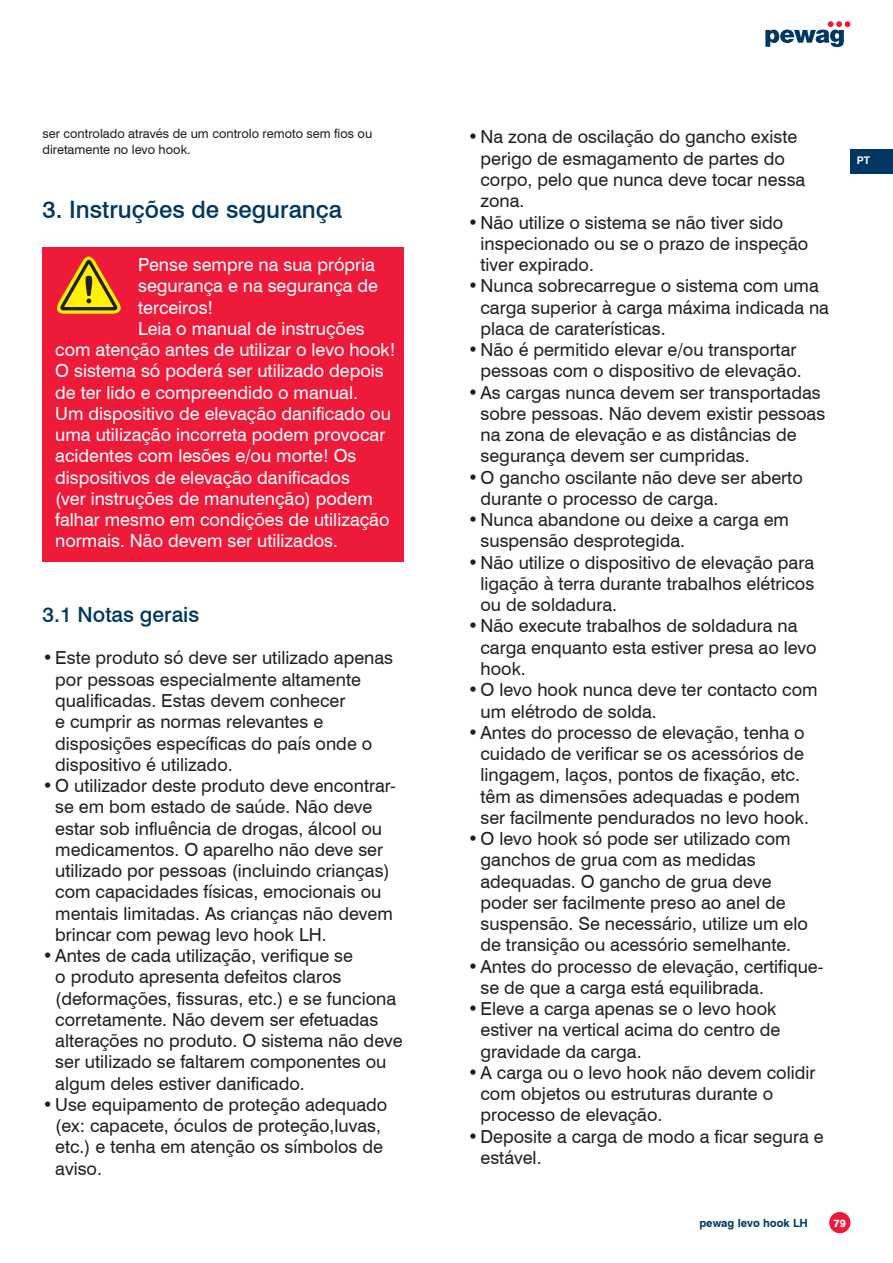
<style>
.page{position:relative;width:893px;height:1263px;background:#fff}
.page>*{position:absolute;margin:0;border:0;box-sizing:border-box;transform-origin:0 0}
.t1{font:500 24px "Swiss 721 BT";color:#003863}
.t2{font:500 21px "Swiss 721 BT";color:#003863}
.t3{font:18px/21.3px "Swiss 721 BT";color:#231f20}
.t4{font:18px "Swiss 721 BT";color:#fff}
.t5{font:12.75px/15.9px "Swiss 721 BT";color:#231f20}
.t6{font:700 11.25px "Swiss 721 BT";color:#003863}
.t7{font:800 10.5px "Swiss 721 BT";color:#fff}
.t8{font:700 10.5px "Swiss 721 BT";color:#fff}
</style>
<div class="page">
<div style="left:829px;top:1212px;width:21px;height:21px;background:#ed1a3a;border-radius:50%"></div>
<svg style="left:765px;top:21px;width:85px;height:26px"></svg>
<div style="left:850px;top:149px;width:43px;height:25px;background:#003863"></div>
<div style="left:43px;top:247px;width:361px;height:314px;background:#ed1a3a"></div>
<svg style="left:57px;top:256px;width:64px;height:58px"></svg>
<p class="t5" style="left:43px;top:126px;width:331px">ser controlado através de um controlo remoto sem fios ou diretamente no levo hook.</p>
<h1 class="t1" style="left:43px;top:195px;width:301px">3. Instruções de segurança</h1>
<p class="t4" style="left:138px;top:254px;width:238px">Pense sempre na sua própria</p>
<p class="t4" style="left:138px;top:275px;width:242px">segurança e na segurança de</p>
<p class="t4" style="left:138px;top:296px;width:77px">terceiros!</p>
<p class="t4" style="left:138px;top:318px;width:228px">Leia o manual de instruções</p>
<p class="t4" style="left:55px;top:339px;width:342px">com atenção antes de utilizar o levo hook!</p>
<p class="t4" style="left:55px;top:360px;width:330px">O sistema só poderá ser utilizado depois</p>
<p class="t4" style="left:55px;top:381px;width:304px">de ter lido e compreendido o manual.</p>
<p class="t4" style="left:55px;top:403px;width:337px">Um dispositivo de elevação danificado ou</p>
<p class="t4" style="left:55px;top:424px;width:332px">uma utilização incorreta podem provocar</p>
<p class="t4" style="left:55px;top:445px;width:303px">acidentes com lesões e/ou morte! Os</p>
<p class="t4" style="left:55px;top:466px;width:296px">dispositivos de elevação danificados</p>
<p class="t4" style="left:55px;top:488px;width:319px">(ver instruções de manutenção) podem</p>
<p class="t4" style="left:55px;top:509px;width:336px">falhar mesmo em condições de utilização</p>
<p class="t4" style="left:55px;top:530px;width:284px">normais. Não devem ser utilizados.</p>
<p class="t2" style="left:43px;top:602px;width:158px">3.1 Notas gerais</p>
<p class="t3" style="left:55px;top:647px;width:339px;text-indent:-13px">•Este produto só deve ser utilizado apenas por pessoas especialmente altamente qualificadas. Estas devem conhecer<br>e cumprir as normas relevantes e disposições específicas do país onde o dispositivo é utilizado.</p>
<p class="t3" style="left:55px;top:775px;width:342px;text-indent:-13px">•O utilizador deste produto deve encontrar&shy;se em bom estado de saúde. Não deve estar sob influência de drogas, álcool ou medicamentos. O aparelho não deve ser utilizado por pessoas (incluindo crianças) com capacidades físicas, emocionais ou mentais limitadas. As crianças não devem brincar com pewag levo hook LH.</p>
<p class="t3" style="left:55px;top:945px;width:349px;text-indent:-13px">•Antes de cada utilização, verifique se<br>o produto apresenta defeitos claros (deformações, fissuras, etc.) e se funciona corretamente. Não devem ser efetuadas alterações no produto. O sistema não deve ser utilizado se faltarem componentes ou algum deles estiver danificado.</p>
<p class="t3" style="left:55px;top:1094px;width:333px;text-indent:-13px">•Use equipamento de proteção adequado (ex: capacete, óculos de proteção,luvas, etc.) e tenha em atenção os símbolos de aviso.</p>
<p class="t3" style="left:480px;top:126px;width:326px;text-indent:-13px">•Na zona de oscilação do gancho existe perigo de esmagamento de partes do corpo, pelo que nunca deve tocar nessa zona.</p>
<p class="t3" style="left:480px;top:211px;width:329px;text-indent:-13px">•Não utilize o sistema se não tiver sido inspecionado ou se o prazo de inspeção tiver expirado.</p>
<p class="t3" style="left:480px;top:275px;width:350px;text-indent:-13px">•Nunca sobrecarregue o sistema com uma carga superior à carga máxima indicada na placa de caraterísticas.</p>
<p class="t3" style="left:468px;top:339px;width:335px;text-align:right">•Não é permitido elevar e/ou transportar pessoas com o dispositivo de elevação.</p>
<p class="t3" style="left:480px;top:381px;width:346px;text-indent:-13px">•As cargas nunca devem ser transportadas sobre pessoas. Não devem existir pessoas na zona de elevação e as distâncias de segurança devem ser cumpridas.</p>
<p class="t3" style="left:480px;top:466px;width:324px;text-indent:-13px">•O gancho oscilante não deve ser aberto durante o processo de carga.</p>
<p class="t3" style="left:480px;top:509px;width:310px;text-indent:-13px">•Nunca abandone ou deixe a carga em suspensão desprotegida.</p>
<p class="t3" style="left:480px;top:551px;width:335px;text-align:justify;text-indent:-13px">•Não utilize o dispositivo de elevação para ligação à terra durante trabalhos elétricos ou de soldadura.</p>
<p class="t3" style="left:480px;top:615px;width:338px;text-indent:-13px">•Não execute trabalhos de soldadura na carga enquanto esta estiver presa ao levo hook.</p>
<p class="t3" style="left:480px;top:679px;width:339px;text-indent:-13px">•O levo hook nunca deve ter contacto com um elétrodo de solda.</p>
<p class="t3" style="left:480px;top:721px;width:330px;text-indent:-13px">•Antes do processo de elevação, tenha o cuidado de verificar se os acessórios de lingagem, laços, pontos de fixação, etc. têm as dimensões adequadas e podem ser facilmente pendurados no levo hook.</p>
<p class="t3" style="left:480px;top:828px;width:329px;text-indent:-13px">•O levo hook só pode ser utilizado com ganchos de grua com as medidas adequadas. O gancho de grua deve poder ser facilmente preso ao anel de suspensão. Se necessário, utilize um elo de transição ou acessório semelhante.</p>
<p class="t3" style="left:480px;top:955px;width:344px;text-indent:-13px">•Antes do processo de elevação, certifique&shy;se de que a carga está equilibrada.</p>
<p class="t3" style="left:480px;top:998px;width:301px;text-indent:-13px">•Eleve a carga apenas se o levo hook estiver na vertical acima do centro de gravidade da carga.</p>
<p class="t3" style="left:480px;top:1062px;width:336px;text-indent:-13px">•A carga ou o levo hook não devem colidir com objetos ou estruturas durante o processo de elevação.</p>
<p class="t3" style="left:480px;top:1125px;width:345px;text-indent:-13px">•Deposite a carga de modo a ficar segura e estável.</p>
<p class="t8" style="left:857px;top:154px;width:15px">PT</p>
<p class="t6" style="left:699px;top:1216px;width:110px">pewag levo hook LH</p>
<p class="t7" style="left:834px;top:1216px;width:14px">79</p>
</div>
